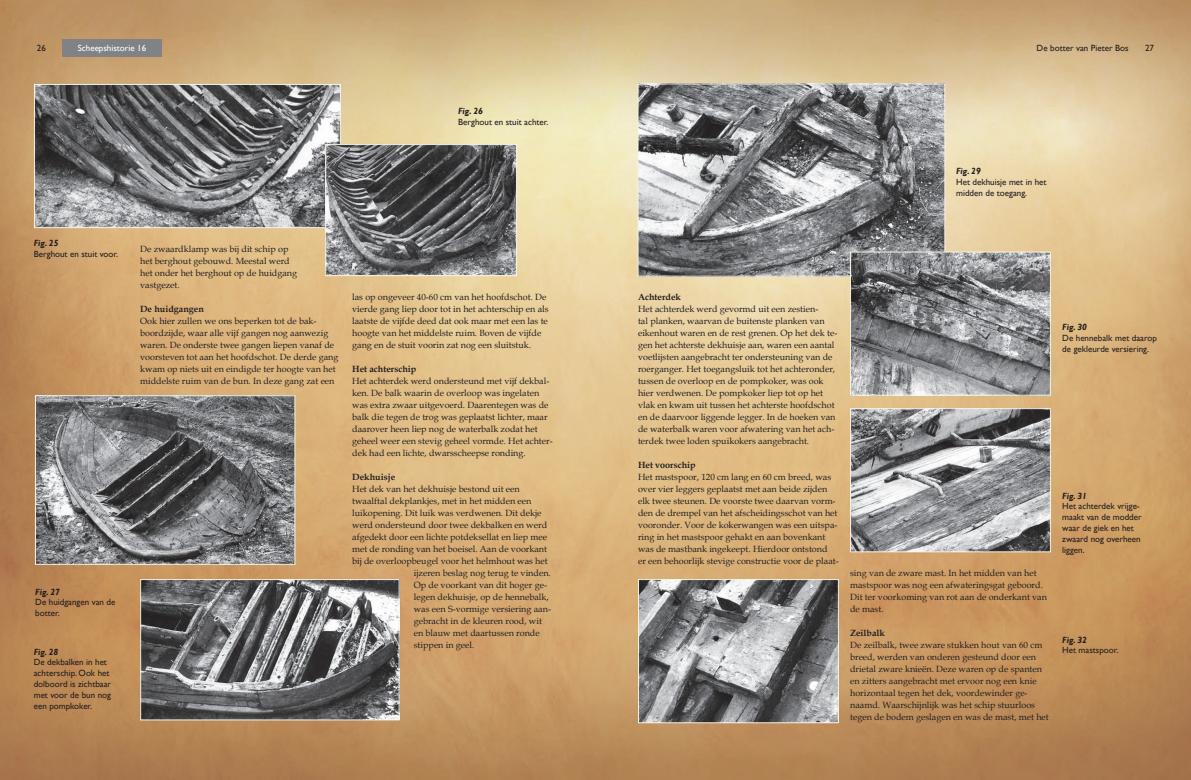
<style>
.page{position:relative;width:1191px;height:780px;background:#fff}
.page>*{position:absolute;margin:0;border:0;box-sizing:border-box;transform-origin:0 0}
.t1{font:9px/12px "Book Antiqua";color:#231f20}
.t2{font:9px/10.8px "Gill Sans";color:#231f20}
.t3{font:700 9px "Book Antiqua";color:#231f20}
.t4{font:italic 700 9px "Gill Sans";color:#231f20}
.t5{font:9px "Gill Sans";color:#fff}
</style>
<div class="page">
<img style="left:0;top:0;width:1191px;height:780px">
<div style="left:62px;top:40px;width:100px;height:17px;background:#808285"></div>
<img style="left:36px;top:86px;width:303px;height:140px">
<div style="left:34px;top:84px;width:307px;height:144px;border:1px solid #f6f3e7"></div>
<img style="left:37px;top:397px;width:256px;height:166px">
<div style="left:35px;top:395px;width:260px;height:170px;border:1px solid #f6f3e7"></div>
<img style="left:142px;top:581px;width:255px;height:137px">
<div style="left:140px;top:579px;width:259px;height:141px;border:1px solid #f6f3e7"></div>
<img style="left:327px;top:146px;width:188px;height:128px">
<div style="left:325px;top:144px;width:192px;height:132px;border:1px solid #f6f3e7"></div>
<img style="left:639px;top:85px;width:304px;height:190px">
<div style="left:637px;top:83px;width:308px;height:194px;border:1px solid #f6f3e7"></div>
<img style="left:852px;top:253px;width:197px;height:140px">
<div style="left:850px;top:251px;width:201px;height:144px;border:1px solid #f6f3e7"></div>
<img style="left:852px;top:410px;width:197px;height:140px">
<div style="left:850px;top:408px;width:201px;height:144px;border:1px solid #f6f3e7"></div>
<img style="left:640px;top:581px;width:197px;height:140px">
<div style="left:638px;top:579px;width:201px;height:144px;border:1px solid #f6f3e7"></div>
<p class="t2" style="left:37px;top:43px;width:10px">26</p>
<p class="t5" style="left:78px;top:43px;width:70px">Scheepshistorie 16</p>
<p class="t2" style="left:1036px;top:43px;width:93px">De botter van Pieter Bos</p>
<p class="t2" style="left:1145px;top:43px;width:10px">27</p>
<p class="t4" style="left:458px;top:106px;width:26px">Fig. 26</p>
<p class="t2" style="left:458px;top:117px;width:92px">Berghout en stuit achter.</p>
<p class="t4" style="left:34px;top:238px;width:26px">Fig. 25</p>
<p class="t2" style="left:34px;top:249px;width:86px">Berghout en stuit voor.</p>
<p class="t4" style="left:35px;top:586px;width:26px">Fig. 27</p>
<p class="t2" style="left:35px;top:597px;width:82px">De huidgangen van de botter.</p>
<p class="t4" style="left:34px;top:646px;width:26px">Fig. 28</p>
<p class="t2" style="left:34px;top:657px;width:79px">De dekbalken in het achterschip. Ook het dolboord is zichtbaar met voor de bun nog een pompkoker.</p>
<p class="t1" style="left:140px;top:243px;width:159px">De zwaardklamp was bij dit schip op het berghout gebouwd. Meestal werd het onder het berghout op de huidgang vastgezet.</p>
<p class="t3" style="left:140px;top:303px;width:65px">De huidgangen</p>
<p class="t1" style="left:140px;top:315px;width:200px">Ook hier zullen we ons beperken tot de bak&shy;boordzijde, waar alle vijf gangen nog aanwezig waren. De onderste twee gangen liepen vanaf de voorsteven tot aan het hoofdschot. De derde gang kwam op niets uit en eindigde ter hoogte van het middelste ruim van de bun. In deze gang zat een</p>
<p class="t1" style="left:352px;top:291px;width:198px">las op ongeveer 40-60 cm van het hoofdschot. De vierde gang liep door tot in het achterschip en als laatste de vijfde deed dat ook maar met een las te hoogte van het middelste ruim. Boven de vijfde gang en de stuit voorin zat nog een sluitstuk.</p>
<p class="t3" style="left:352px;top:363px;width:66px">Het achterschip</p>
<p class="t1" style="left:352px;top:375px;width:202px">Het achterdek werd ondersteund met vijf dekbal&shy;ken. De balk waarin de overloop was ingelaten was extra zwaar uitgevoerd. Daarentegen was de balk die tegen de trog was geplaatst lichter, maar daarover heen liep nog de waterbalk zodat het geheel weer een stevig geheel vormde. Het achter&shy;dek had een lichte, dwarsscheepse ronding.</p>
<p class="t3" style="left:352px;top:471px;width:44px">Dekhuisje</p>
<p class="t1" style="left:352px;top:483px;width:169px">Het dek van het dekhuisje bestond uit een</p>
<p class="t1" style="left:352px;top:495px;width:181px">twaalftal dekplankjes, met in het midden een</p>
<p class="t1" style="left:352px;top:507px;width:191px">luikopening. Dit luik was verdwenen. Dit dekje</p>
<p class="t1" style="left:352px;top:519px;width:196px">werd ondersteund door twee dekbalken en werd</p>
<p class="t1" style="left:352px;top:531px;width:196px">afgedekt door een lichte potdeksellat en liep mee</p>
<p class="t1" style="left:352px;top:543px;width:196px">met de ronding van het boeisel. Aan de voorkant</p>
<p class="t1" style="left:352px;top:555px;width:197px">bij de overloopbeugel voor het helmhout was het</p>
<p class="t1" style="left:414px;top:567px;width:138px">ijzeren beslag nog terug te vinden.</p>
<p class="t1" style="left:414px;top:579px;width:135px">Op de voorkant van dit hoger ge-</p>
<p class="t1" style="left:414px;top:591px;width:136px">legen dekhuisje, op de hennebalk,</p>
<p class="t1" style="left:414px;top:603px;width:139px">was een S-vormige versiering aan-</p>
<p class="t1" style="left:414px;top:615px;width:130px">gebracht in de kleuren rood, wit</p>
<p class="t1" style="left:414px;top:627px;width:127px">en blauw met daartussen ronde</p>
<p class="t1" style="left:414px;top:639px;width:62px">stippen in geel.</p>
<p class="t4" style="left:956px;top:166px;width:26px">Fig. 29</p>
<p class="t2" style="left:956px;top:177px;width:92px">Het dekhuisje met in het midden de toegang.</p>
<p class="t3" style="left:638px;top:291px;width:44px">Achterdek</p>
<p class="t1" style="left:638px;top:303px;width:201px">Het achterdek werd gevormd uit een zestien-<br>tal planken, waarvan de buitenste planken van eikenhout waren en de rest grenen. Op het dek te&shy;gen het achterste dekhuisje aan, waren een aantal voetlijsten aangebracht ter ondersteuning van de roerganger. Het toegangsluik tot het achteronder, tussen de overloop en de pompkoker, was ook hier verdwenen. De pompkoker liep tot op het vlak en kwam uit tussen het achterste hoofdschot en de daarvoor liggende legger. In de hoeken van de waterbalk waren voor afwatering van het ach&shy;terdek twee loden spuikokers aangebracht.</p>
<p class="t3" style="left:638px;top:459px;width:59px">Het voorschip</p>
<p class="t1" style="left:638px;top:471px;width:202px">Het mastspoor, 120 cm lang en 60 cm breed, was over vier leggers geplaatst met aan beide zijden elk twee steunen. De voorste twee daarvan vorm&shy;den de drempel van het afscheidingsschot van het vooronder. Voor de kokerwangen was een uitspa&shy;ring in het mastspoor gehakt en aan bovenkant was de mastbank ingekeept. Hierdoor ontstond<br>er een behoorlijk stevige constructie voor de plaat-</p>
<p class="t1" style="left:850px;top:567px;width:198px">sing van de zware mast. In het midden van het mastspoor was nog een afwateringsgat geboord.<br>Dit ter voorkoming van rot aan de onderkant van de mast.</p>
<p class="t3" style="left:850px;top:627px;width:36px">Zeilbalk</p>
<p class="t1" style="left:850px;top:639px;width:200px">De zeilbalk, twee zware stukken hout van 60 cm breed, werden van onderen gesteund door een drietal zware knieën. Deze waren op de spanten en zitters aangebracht met ervoor nog een knie horizontaal tegen het dek, voordewinder ge&shy;naamd. Waarschijnlijk was het schip stuurloos tegen de bodem geslagen en was de mast, met het</p>
<p class="t4" style="left:1062px;top:322px;width:26px">Fig. 30</p>
<p class="t2" style="left:1062px;top:333px;width:96px">De hennebalk met daarop de gekleurde versiering.</p>
<p class="t4" style="left:1062px;top:490px;width:26px">Fig. 31</p>
<p class="t2" style="left:1062px;top:501px;width:81px">Het achterdek vrijge&shy;maakt van de modder waar de giek en het zwaard nog overheen liggen.</p>
<p class="t4" style="left:1062px;top:634px;width:26px">Fig. 32</p>
<p class="t2" style="left:1062px;top:645px;width:58px">Het mastspoor.</p>
</div>
